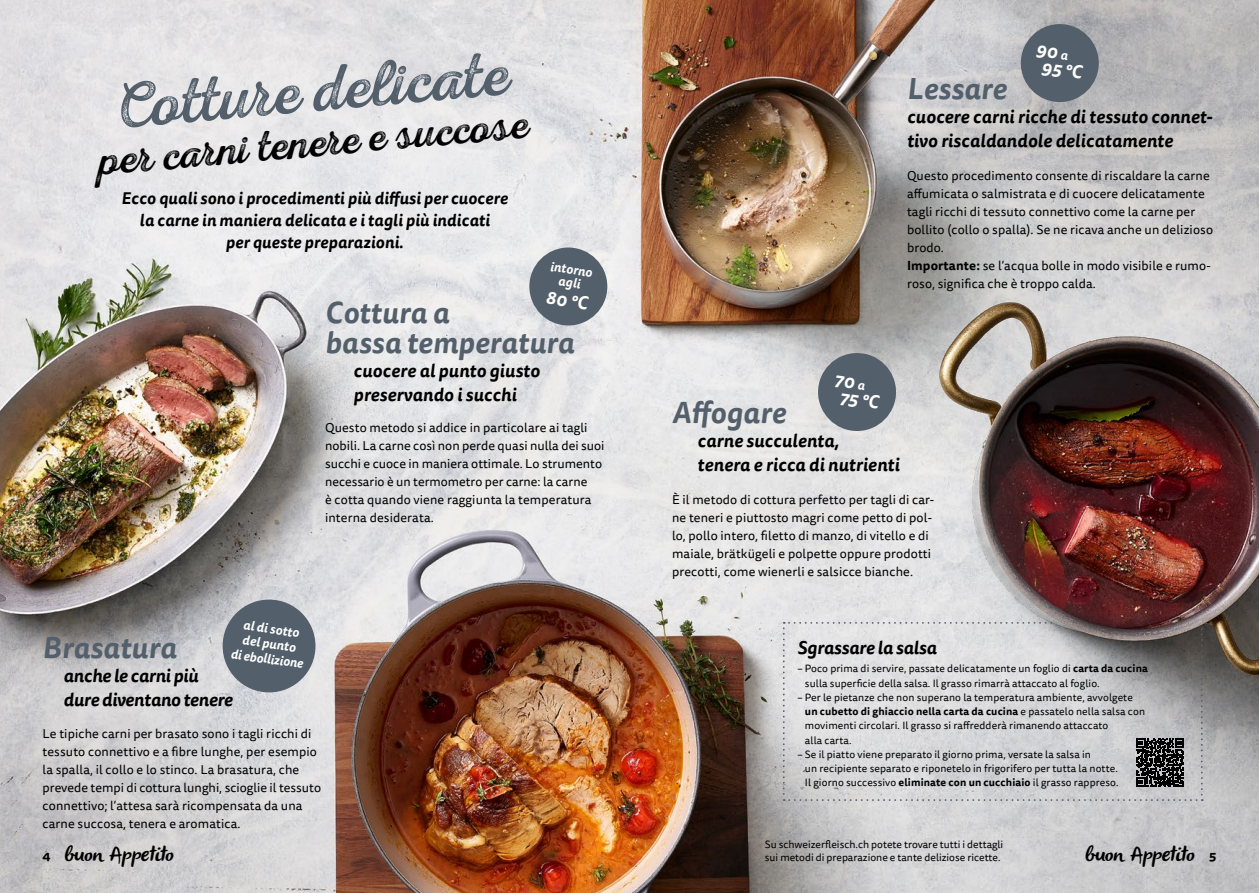
<style>
.page{position:relative;width:1259px;height:893px;background:#fff}
.page>*{position:absolute;margin:0;border:0;box-sizing:border-box;transform-origin:0 0}
.t1{font:64.5px "Nexa Rust Script R 03";color:#535f6a}
.t2{font:43.5px "Nexa Rust Script R 03";color:#000}
.t3{font:italic 700 29.4px/30px "Tisa Sans OT";letter-spacing:.01em;color:#535f6a}
.t4{font:italic 21px "Olivier";color:#000}
.t5{font:italic 700 18px/24px "Tisa Sans OT";letter-spacing:.01em;color:#000}
.t6{font:italic 700 18px/24px "Tisa Sans OT";letter-spacing:-.01em;color:#000}
.t7{font:italic 700 18px/16.5px "Tisa Sans OT";color:#fff}
.t8{font:italic 700 16.5px/21.8px "Tisa Sans OT";letter-spacing:.01em;color:#000;text-align:center}
.t9{font:12.75px/18px "Tisa Sans OT";letter-spacing:.01em;color:#000}
.t10{font:italic 700 12.75px/15px "Tisa Sans OT";color:#fff;text-align:center}
.t11{font:700 12.75px "Tisa Sans OT";color:#000}
.t12{font:10.5px/14.2px "Tisa Sans OT";letter-spacing:.01em;color:#000}
.s1{font-size:12.75px}
.s2{font-weight:700}
</style>
<div class="page">
<img style="left:0;top:0;width:1259px;height:893px">
<div style="left:223px;top:600px;width:92px;height:92px;background:#535f6a;border-radius:50%"></div>
<div style="left:818px;top:353px;width:78px;height:78px;background:#535f6a;border-radius:50%"></div>
<svg style="left:783px;top:622px;width:419px;height:179px;background:#c5c5c7"></svg>
<div style="left:1020px;top:24px;width:78px;height:78px;background:#535f6a;border-radius:50%"></div>
<div style="left:529px;top:248px;width:78px;height:77px;background:#535f6a;border-radius:50%"></div>
<h1 class="t1" style="left:112px;top:69px;width:395px;rotate:-5deg">Cotture delicate</h1>
<h2 class="t2" style="left:94px;top:135px;width:434px;rotate:-5deg">per carni tenere e succose</h2>
<p class="t8" style="left:122px;top:188px;width:388px">Ecco quali sono i procedimenti più diffusi per cuocere la carne in maniera delicata e i tagli più indicati<br>per queste preparazioni.</p>
<p class="t10" style="left:551px;top:260px;width:44px;line-height:13.5px;rotate:8deg">intorno agli</p>
<h3 class="t7" style="left:547px;top:290px;width:44px;rotate:8deg">80 °C</h3>
<h3 class="t3" style="left:325px;top:299px;width:251px">Cottura a<br>bassa temperatura</h3>
<h3 class="t5" style="left:353px;top:359px;width:188px">cuocere al punto giusto preservando i succhi</h3>
<p class="t9" style="left:325px;top:419px;width:281px">Questo metodo si addice in particolare ai tagli nobili. La carne così non perde quasi nulla dei suoi succhi e cuoce in maniera ottimale. Lo strumento necessario è un termometro per carne: la carne<br>è cotta quando viene raggiunta la temperatura interna desiderata.</p>
<p class="t10" style="left:236px;top:617px;width:74px;rotate:8deg">al di sotto del punto<br>di ebollizione</p>
<h3 class="t3" style="left:43px;top:634px;width:135px">Brasatura</h3>
<h3 class="t6" style="left:64px;top:665px;width:171px">anche le carni più dure diventano tenere</h3>
<p class="t9" style="left:43px;top:725px;width:280px">Le tipiche carni per brasato sono i tagli ricchi di tessuto connettivo e a fibre lunghe, per esempio la spalla, il collo e lo stinco. La brasatura, che prevede tempi di cottura lunghi, scioglie il tessuto connettivo; l’attesa sarà ricompensata da una carne succosa, tenera e aromatica.</p>
<h3 class="t7" style="left:1045px;top:43px;width:42px;text-indent:-8px;rotate:8deg">90 <span class="s1">a<br></span>95 °C</h3>
<h3 class="t3" style="left:907px;top:75px;width:101px">Lessare</h3>
<h3 class="t5" style="left:907px;top:106px;width:307px">cuocere carni ricche di tessuto connet&shy;tivo riscaldandole delicatamente</h3>
<p class="t9" style="left:907px;top:167px;width:307px">Questo procedimento consente di riscaldare la carne affumicata o salmistrata e di cuocere delicatamente tagli ricchi di tessuto connettivo come la carne per bollito (collo o spalla). Se ne ricava anche un delizioso brodo.<br><span class="s2">Importante:</span> se l’acqua bolle in modo visibile e rumo&shy;roso, significa che è troppo calda.</p>
<h3 class="t7" style="left:843px;top:373px;width:41px;text-indent:-7px;rotate:8deg">70 <span class="s1">a<br></span>75 °C</h3>
<h3 class="t3" style="left:672px;top:399px;width:115px">Affogare</h3>
<h3 class="t5" style="left:697px;top:430px;width:203px">carne succulenta,<br>tenera e ricca di nutrienti</h3>
<p class="t9" style="left:672px;top:491px;width:264px">È il metodo di cottura perfetto per tagli di car&shy;ne teneri e piuttosto magri come petto di pol&shy;lo, pollo intero, filetto di manzo, di vitello e di maiale, brätkügeli e polpette oppure prodotti precotti, come wienerli e salsicce bianche.</p>
<h3 class="t5" style="left:797px;top:637px;width:141px">Sgrassare la salsa</h3>
<p class="t12" style="left:805px;top:662px;width:344px;text-indent:-8px">– Poco prima di servire, passate delicatamente un foglio di <span class="s2">carta da cucina </span>sulla superficie della salsa. Il grasso rimarrà attaccato al foglio.</p>
<p class="t12" style="left:805px;top:691px;width:342px;text-indent:-8px">– Per le pietanze che non superano la temperatura ambiente, avvolgete <span class="s2">un cubetto di ghiaccio nella carta da cucina</span> e passatelo nella salsa con movimenti circolari. Il grasso si raffredderà rimanendo attaccato<br>alla carta.</p>
<p class="t12" style="left:805px;top:748px;width:315px;text-indent:-8px">– Se il piatto viene preparato il giorno prima, versate la salsa in<br>un recipiente separato e riponetelo in frigorifero per tutta la notte.<br>Il giorno successivo <span class="s2">eliminate con un cucchiaio</span> il grasso rappreso.</p>
<p class="t12" style="left:765px;top:838px;width:240px;line-height:13.5px">Su schweizerfleisch.ch potete trovare tutti i dettagli sui metodi di preparazione e tante deliziose ricette.</p>
<h3 class="t4" style="left:64px;top:842px;width:111px">buo n Appetito</h3>
<h3 class="t4" style="left:1084px;top:842px;width:111px">buo n Appetito</h3>
<p class="t11" style="left:43px;top:847px;width:10px">4</p>
<p class="t11" style="left:1209px;top:847px;width:9px">5</p>
<p class="t11" style="left:1209px;top:847px;width:8px">7</p>
</div>
